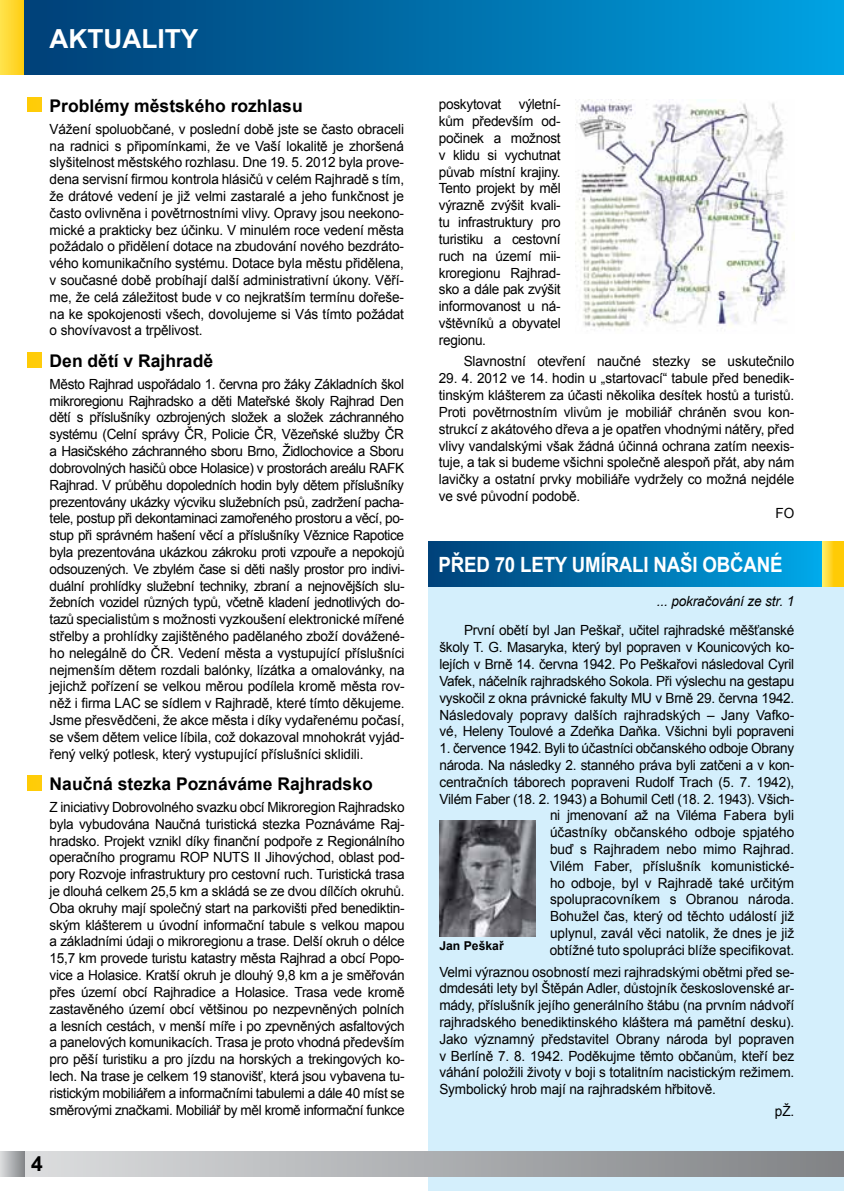
<style>
.page{position:relative;width:844px;height:1191px;background:#fff}
.page>*{position:absolute;margin:0;border:0;box-sizing:border-box;transform-origin:0 0}
.t1{font:700 26.25px "Arial";color:#fff}
.t2{font:700 21px "Arial";color:#fff;scale:.89 1}
.t3{font:700 21px "Arial";color:#000}
.t4{font:700 17.5px "Arial";color:#000}
.t5{font:14px/16.8px "Arial";letter-spacing:-.01em;color:#000;text-align:justify}
.t6{font:italic 14px "Arial";letter-spacing:-.01em;color:#000}
.t7{font:700 12.25px "Arial";color:#000}
.s1{font-weight:400;font-size:31.5px;color:#fff}
</style>
<div class="page">
<div style="left:428px;top:585px;width:415px;height:606px;background:#d4effc"></div>
<div style="left:25px;top:1151px;width:818px;height:25px;background:linear-gradient(to right,#dbddde,#808285)"></div>
<svg style="left:0;top:1151px;width:25px;height:25px"></svg>
<svg style="left:0;top:0;width:25px;height:74px;background:#f4d232"></svg>
<div style="left:25px;top:0;width:818px;height:74px;background:linear-gradient(to right,#003e75,#00a1e1)"></div>
<svg style="left:821px;top:542px;width:22px;height:44px"></svg>
<div style="left:428px;top:542px;width:393px;height:44px;background:linear-gradient(to right,#003f76,#00a7e7)"></div>
<img style="left:439px;top:820px;width:96px;height:116px">
<img style="left:575px;top:99px;width:212px;height:231px">
<h1 class="t1" style="left:50px;top:21px;width:150px">AKTUALITY</h1>
<p class="t4" style="left:25px;top:94px;width:279px"><span class="s1">■</span> Problémy městského rozhlasu</p>
<p class="t5" style="left:50px;top:121px;width:356px">Vážení spoluobčané, v poslední době jste se často obraceli na radnici s připomínkami, že ve Vaší lokalitě je zhoršená slyšitelnost městského rozhlasu. Dne 19. 5. 2012 byla prove&shy;dena servisní firmou kontrola hlásičů v celém Rajhradě s tím, že drátové vedení je již velmi zastaralé a jeho funkčnost je často ovlivněna i povětrnostními vlivy. Opravy jsou neekono&shy;mické a prakticky bez účinku. V minulém roce vedení města požádalo o přidělení dotace na zbudování nového bezdráto&shy;vého komunikačního systému. Dotace byla městu přidělena, v současné době probíhají další administrativní úkony. Věří&shy;me, že celá záležitost bude v co nejkratším termínu dořeše&shy;na ke spokojenosti všech, dovolujeme si Vás tímto požádat o shovívavost a trpělivost.</p>
<p class="t4" style="left:25px;top:349px;width:190px"><span class="s1">■</span> Den dětí v Rajhradě</p>
<p class="t5" style="left:50px;top:376px;width:356px">Město Rajhrad uspořádalo 1. června pro žáky Základních škol mikroregionu Rajhradsko a děti Mateřské školy Rajhrad Den dětí s příslušníky ozbrojených složek a složek záchranného systému (Celní správy ČR, Policie ČR, Vězeňské služby ČR a Hasičského záchranného sboru Brno, Židlochovice a Sboru dobrovolných hasičů obce Holasice) v prostorách areálu RAFK Rajhrad. V průběhu dopoledních hodin byly dětem příslušníky prezentovány ukázky výcviku služebních psů, zadržení pacha&shy;tele, postup při dekontaminaci zamořeného prostoru a věcí, po&shy;stup při správném hašení věcí a příslušníky Věznice Rapotice byla prezentována ukázkou zákroku proti vzpouře a nepokojů odsouzených. Ve zbylém čase si děti našly prostor pro indivi&shy;duální prohlídky služební techniky, zbraní a nejnovějších slu&shy;žebních vozidel různých typů, včetně kladení jednotlivých do&shy;tazů specialistům s možnosti vyzkoušení elektronické mířené střelby a prohlídky zajištěného padělaného zboží dovážené&shy;ho nelegálně do ČR. Vedení města a vystupující příslušníci nejmenším dětem rozdali balónky, lízátka a omalovánky, na jejichž pořízení se velkou měrou podílela kromě města rov&shy;něž i firma LAC se sídlem v Rajhradě, které tímto děkujeme.<br>Jsme přesvědčeni, že akce města i díky vydařenému počasí, se všem dětem velice líbila, což dokazoval mnohokrát vyjád&shy;řený velký potlesk, který vystupující příslušníci sklidili.</p>
<p class="t4" style="left:25px;top:772px;width:349px"><span class="s1">■</span> Naučná stezka Poznáváme Rajhradsko</p>
<p class="t5" style="left:50px;top:799px;width:356px">Z iniciativy Dobrovolného svazku obcí Mikroregion Rajhradsko byla vybudována Naučná turistická stezka Poznáváme Raj&shy;hradsko. Projekt vznikl díky finanční podpoře z Regionálního operačního programu ROP NUTS II Jihovýchod, oblast pod&shy;pory Rozvoje infrastruktury pro cestovní ruch. Turistická trasa je dlouhá celkem 25,5 km a skládá se ze dvou dílčích okruhů.<br>Oba okruhy mají společný start na parkovišti před benediktin&shy;ským klášterem u úvodní informační tabule s velkou mapou a základními údaji o mikroregionu a trase. Delší okruh o délce 15,7 km provede turistu katastry města Rajhrad a obcí Popo&shy;vice a Holasice. Kratší okruh je dlouhý 9,8 km a je směřován přes území obcí Rajhradice a Holasice. Trasa vede kromě zastavěného území obcí většinou po nezpevněných polních a lesních cestách, v menší míře i po zpevněných asfaltových a panelových komunikacích. Trasa je proto vhodná především pro pěší turistiku a pro jízdu na horských a trekingových ko&shy;lech. Na trase je celkem 19 stanovišť, která jsou vybavena tu&shy;ristickým mobiliářem a informačními tabulemi a dále 40 míst se směrovými značkami. Mobiliář by měl kromě informační funkce</p>
<h2 class="t3" style="left:31px;top:1149px;width:13px">4</h2>
<p class="t5" style="left:439px;top:96px;width:123px">poskytovat výletní&shy;kům především od&shy;počinek a možnost v klidu si vychutnat půvab místní krajiny.<br>Tento projekt by měl výrazně zvýšit kvali&shy;tu infrastruktury pro turistiku a cestovní ruch na území mii&shy;kroregionu Rajhrad&shy;sko a dále pak zvýšit informovanost u ná&shy;vštěvníků a obyvatel regionu.</p>
<p class="t5" style="left:463px;top:353px;width:332px">Slavnostní otevření naučné stezky se uskutečnilo</p>
<p class="t5" style="left:439px;top:370px;width:357px">29. 4. 2012 ve 14. hodin u „startovací“ tabule před benedik-</p>
<p class="t5" style="left:439px;top:387px;width:357px">tinským klášterem za účasti několika desítek hostů a turistů.</p>
<p class="t5" style="left:439px;top:404px;width:357px">Proti povětrnostním vlivům je mobiliář chráněn svou kon-</p>
<p class="t5" style="left:439px;top:420px;width:357px">strukcí z akátového dřeva a je opatřen vhodnými nátěry, před</p>
<p class="t5" style="left:439px;top:437px;width:357px">vlivy vandalskými však žádná účinná ochrana zatím neexis-</p>
<p class="t5" style="left:439px;top:454px;width:357px">tuje, a tak si budeme všichni společně alespoň přát, aby nám</p>
<p class="t5" style="left:439px;top:471px;width:357px">lavičky a ostatní prvky mobiliáře vydržely co možná nejdéle</p>
<p class="t5" style="left:439px;top:488px;width:143px">ve své původní podobě.</p>
<p class="t5" style="left:775px;top:504px;width:20px">FO</p>
<h2 class="t2" style="left:438px;top:550px;width:106px">Před 70 lety</h2>
<h2 class="t2" style="left:571px;top:550px;width:13px">umírali</h2>
<h2 class="t2" style="left:653px;top:550px;width:13px">naši</h2>
<h2 class="t2" style="left:702px;top:550px;width:16px">občané</h2>
<p class="t6" style="left:656px;top:592px;width:139px">... pokračování ze str. 1</p>
<p class="t5" style="left:439px;top:622px;width:356px;text-indent:25px">První obětí byl Jan Peškař, učitel rajhradské měšťanské školy T. G. Masaryka, který byl popraven v Kounicových ko&shy;lejích v Brně 14. června 1942. Po Peškařovi následoval Cyril Vafek, náčelník rajhradského Sokola. Při výslechu na gestapu vyskočil z okna právnické fakulty MU v Brně 29. června 1942.<br>Následovaly popravy dalších rajhradských – Jany Vafko&shy;vé, Heleny Toulové a Zdeňka Daňka. Všichni byli popraveni</p>
<p class="t5" style="left:439px;top:740px;width:356px;text-align:right">1. července 1942. Byli to účastníci občanského odboje Obrany národa. Na následky 2. stanného práva byli zatčeni a v kon&shy;centračních táborech popraveni Rudolf Trach (5. 7. 1942), Vilém Faber (18. 2. 1943) a Bohumil Cetl (18. 2. 1943). Všich&shy;ni jmenovaní až na Viléma Fabera byli<br>účastníky občanského odboje spjatého<br>buď s Rajhradem nebo mimo Rajhrad.<br>Vilém Faber, příslušník komunistické-<br>ho odboje, byl v Rajhradě také určitým spolupracovníkem s Obranou národa.<br>Bohužel čas, který od těchto událostí již<br>uplynul, zavál věci natolik, že dnes je již<br>obtížné tuto spolupráci blíže specifikovat.</p>
<p class="t5" style="left:439px;top:963px;width:356px">Velmi výraznou osobností mezi rajhradskými obětmi před se&shy;dmdesáti lety byl Štěpán Adler, důstojník československé ar&shy;mády, příslušník jejího generálního štábu (na prvním nádvoří rajhradského benediktinského kláštera má pamětní desku).<br>Jako významný představitel Obrany národa byl popraven v Berlíně 7. 8. 1942. Poděkujme těmto občanům, kteří bez váhání položili životy v boji s totalitním nacistickým režimem.<br>Symbolický hrob mají na rajhradském hřbitově.</p>
<p class="t5" style="left:774px;top:1102px;width:21px">pŽ.</p>
<p class="t7" style="left:439px;top:938px;width:66px">Jan Peškař</p>
</div>
